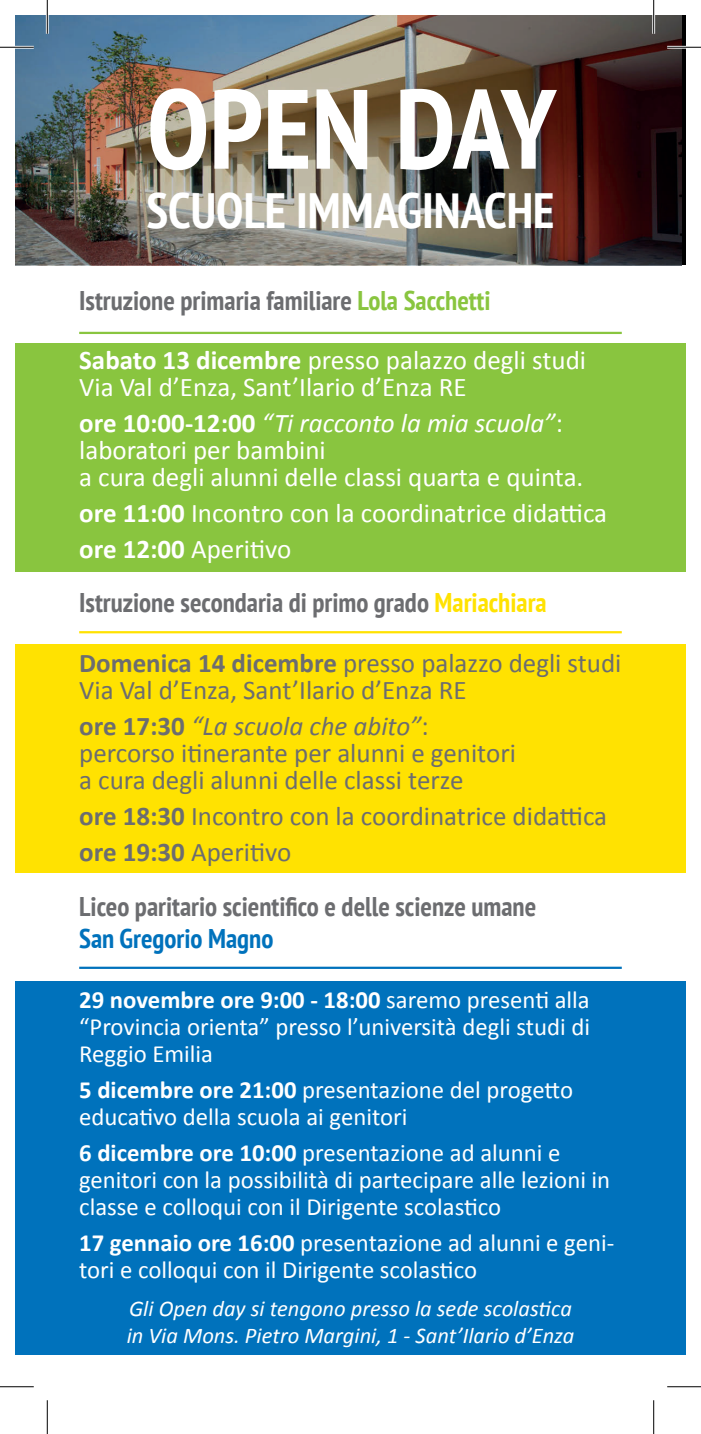
<style>
.page{position:relative;width:701px;height:1434px;background:#fff}
.page>*{position:absolute;margin:0;border:0;box-sizing:border-box;transform-origin:0 0}
.t1{font:700 condensed 112.5px "PT Sans";color:#fff}
.t2{font:700 condensed 49.5px "PT Sans";color:#fff}
.t3{font:27px/27px "Calibri";color:#fff}
.t4{font:27px/27px "Calibri";color:#6c6d70}
.t5{font:700 condensed 27px "PT Sans";color:#6c6d70}
.t6{font:700 condensed 27px "PT Sans";color:#0072bc}
.t7{font:24.75px/27px "Calibri";color:#fff}
.t8{font:italic 22.5px/27px "Calibri";color:#fff}
.s1{color:#89c53f}
.s2{font-weight:700}
.s3{font-style:italic}
.s4{color:#ffe201}
</style>
<div class="page">
<div style="left:15px;top:981px;width:670px;height:374px;background:#0072bc"></div>
<div style="left:15px;top:645px;width:670px;height:228px;background:#ffe201"></div>
<div style="left:15px;top:343px;width:670px;height:229px;background:#89c53f"></div>
<img style="left:15px;top:15px;width:666px;height:250px">
<hr style="left:79px;top:332px;width:542px;height:2px;background:#89c53f">
<hr style="left:79px;top:631px;width:542px;height:2px;background:#ffe201">
<hr style="left:79px;top:967px;width:542px;height:2px;background:#0072bc">
<hr style="left:0;top:46px;width:34px;height:3px;background:#fff">
<hr style="left:667px;top:46px;width:33px;height:3px;background:#fff">
<hr style="left:46px;top:0;width:3px;height:34px;background:#fff">
<hr style="left:652px;top:0;width:3px;height:34px;background:#fff">
<hr style="left:0;top:47px;width:34px;height:1px;background:#000">
<hr style="left:667px;top:47px;width:33px;height:1px;background:#000">
<hr style="left:0;top:1386px;width:34px;height:1px;background:#000">
<hr style="left:667px;top:1386px;width:33px;height:1px;background:#000">
<hr style="left:47px;top:0;width:1px;height:34px;background:#000">
<hr style="left:47px;top:1400px;width:1px;height:34px;background:#000">
<hr style="left:653px;top:0;width:1px;height:34px;background:#000">
<hr style="left:653px;top:1400px;width:1px;height:34px;background:#000">
<h1 class="t1" style="left:147px;top:54px;width:411px">OPEN DAY</h1>
<h2 class="t2" style="left:146px;top:178px;width:409px">SCUOLE IMMAGINACHE</h2>
<p class="t5" style="left:79px;top:282px;width:413px">Istruzione primaria familiare <span class="s1">Lola Sacchetti</span></p>
<p class="t3" style="left:79px;top:347px;width:508px"><span class="s2">Sabato 13 dicembre</span> presso palazzo degli studi<br>Via Val d’Enza, Sant’Ilario d’Enza RE</p>
<p class="t3" style="left:79px;top:410px;width:505px"><span class="s2">ore 10:00-12:00</span> <span class="s3">“Ti racconto la mia scuola”</span>: laboratori per bambini<br>a cura degli alunni delle classi quarta e quinta.</p>
<p class="t3" style="left:79px;top:495px;width:529px;line-height:36px"><span class="s2">ore 11:00</span> Incontro con la coordinatrice didattica <span class="s2">ore 12:00</span> Aperitivo</p>
<p class="t5" style="left:79px;top:585px;width:469px">Istruzione secondaria di primo grado <span class="s4">Mariachiara</span></p>
<p class="t4" style="left:79px;top:649px;width:543px"><span class="s2">Domenica 14 dicembre</span> presso palazzo degli studi<br>Via Val d’Enza, Sant’Ilario d’Enza RE</p>
<p class="t4" style="left:79px;top:712px;width:438px"><span class="s2">ore 17:30</span> <span class="s3">“La scuola che abito”</span>: percorso itinerante per alunni e genitori a cura degli alunni delle classi terze</p>
<p class="t4" style="left:79px;top:798px;width:529px;line-height:36px"><span class="s2">ore 18:30</span> Incontro con la coordinatrice didattica <span class="s2">ore 19:30</span> Aperitivo</p>
<p class="t5" style="left:79px;top:889px;width:458px">Liceo paritario scientifico e delle scienze umane</p>
<p class="t6" style="left:79px;top:921px;width:196px">San Gregorio Magno</p>
<p class="t7" style="left:79px;top:986px;width:512px;text-align:justify"><span class="s2">29 novembre ore 9:00 - 18:00</span> saremo presenti alla “Provincia orienta” presso l’università degli studi di Reggio Emilia</p>
<p class="t7" style="left:79px;top:1076px;width:495px"><span class="s2">5 dicembre ore 21:00</span> presentazione del progetto educativo della scuola ai genitori</p>
<p class="t7" style="left:79px;top:1139px;width:532px"><span class="s2">6 dicembre ore 10:00</span> presentazione ad alunni e genitori con la possibilità di partecipare alle lezioni in classe e colloqui con il Dirigente scolastico</p>
<p class="t7" style="left:79px;top:1229px;width:536px"><span class="s2">17 gennaio ore 16:00</span> presentazione ad alunni e geni&shy;tori e colloqui con il Dirigente scolastico</p>
<p class="t8" style="left:127px;top:1294px;width:449px">Gli Open day si tengono presso la sede scolastica in Via Mons. Pietro Margini, 1 - Sant’Ilario d’Enza</p>
</div>
